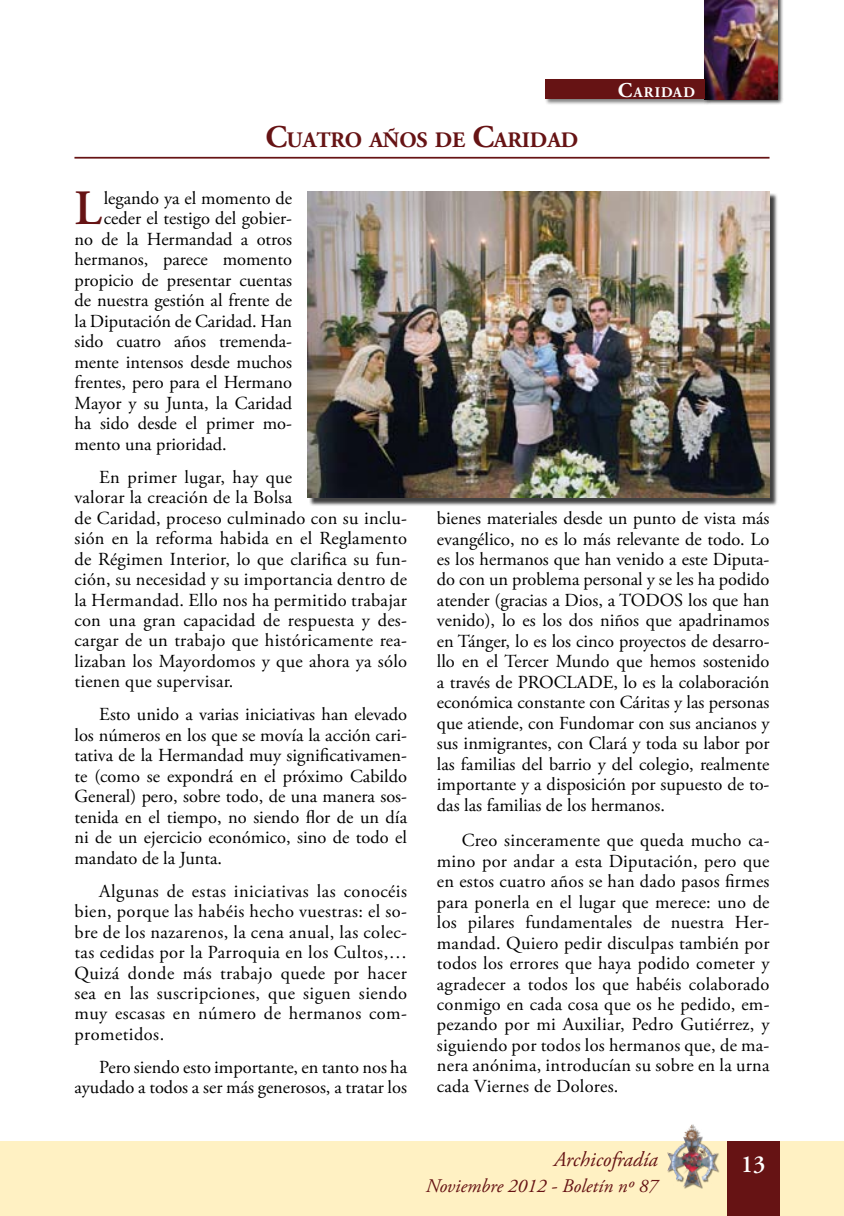
<style>
.page{position:relative;width:844px;height:1216px;background:#fff}
.page>*{position:absolute;margin:0;border:0;box-sizing:border-box;transform-origin:0 0}
.t1{font:600 49.18px "Adobe Garamond Pro";color:#661314}
.t2{font:600 24.5px "Adobe Garamond Pro";color:#fff}
.t3{font:700 22.05px "Adobe Garamond Pro";letter-spacing:-.005em;color:#661314}
.t4{font:italic 21px "Adobe Garamond Pro";color:#661314}
.t5{font:italic 19.25px "Adobe Garamond Pro";color:#661314}
.t6{font:18.38px/20.5px "Adobe Garamond Pro";color:#000;text-align:justify}
.t7{font:700 14.7px "Adobe Garamond Pro";letter-spacing:.085em;color:#fff}
.s1{font-size:31.5px}
.s2{font-size:21px}
</style>
<div class="page">
<div style="left:0;top:1141px;width:843px;height:74px;background:#fff1c3"></div>
<div style="left:726px;top:1141px;width:52px;height:74px;background:#661314"></div>
<div style="left:667px;top:1123px;width:52px;height:65px;background:#000;opacity:.5"></div>
<img style="left:667px;top:1124px;width:27px;height:62px">
<div style="left:703px;top:0;width:80px;height:105px;background:#000;opacity:.75"></div>
<img style="left:704px;top:0;width:73px;height:99px">
<hr style="left:74px;top:157px;width:695px;height:2px;background:#661314">
<div style="left:544px;top:78px;width:166px;height:27px;background:#000;opacity:.5"></div>
<div style="left:545px;top:79px;width:159px;height:20px;background:#661314"></div>
<div style="left:308px;top:193px;width:470px;height:313px;background:#000;opacity:.75"></div>
<img style="left:307px;top:191px;width:462px;height:306px">
<p class="t3" style="left:265px;top:127px;width:314px"><span class="s1">C</span>UATRO AÑOS DE <span class="s1">C</span>ARIDAD</p>
<p class="t7" style="left:617px;top:84px;width:79px"><span class="s2">C</span>ARIDAD</p>
<h1 class="t1" style="left:74px;top:180px;width:29px">L</h1>
<p class="t6" style="left:104px;top:188px;width:190px">legando ya el momento de</p>
<p class="t6" style="left:104px;top:209px;width:190px">ceder el testigo del gobier-</p>
<p class="t6" style="left:74px;top:229px;width:219px">no de la Hermandad a otros</p>
<p class="t6" style="left:74px;top:250px;width:219px">hermanos, parece momento</p>
<p class="t6" style="left:74px;top:270px;width:219px">propicio de presentar cuentas</p>
<p class="t6" style="left:74px;top:291px;width:219px">de nuestra gestión al frente de</p>
<p class="t6" style="left:74px;top:311px;width:219px">la Diputación de Caridad. Han</p>
<p class="t6" style="left:74px;top:332px;width:219px">sido cuatro años tremenda-</p>
<p class="t6" style="left:74px;top:352px;width:219px">mente intensos desde muchos</p>
<p class="t6" style="left:74px;top:373px;width:219px">frentes, pero para el Hermano</p>
<p class="t6" style="left:74px;top:393px;width:219px">Mayor y su Junta, la Caridad</p>
<p class="t6" style="left:74px;top:414px;width:219px">ha sido desde el primer mo-</p>
<p class="t6" style="left:74px;top:434px;width:154px">mento una prioridad.</p>
<p class="t6" style="left:74px;top:467px;width:334px;text-align:left;text-indent:25px">En primer lugar, hay que<br>valorar la creación de la Bolsa<br>de Caridad, proceso culminado con su inclu&shy;sión en la reforma habida en el Reglamento de Régimen Interior, lo que clarifica su fun&shy;ción, su necesidad y su importancia dentro de la Hermandad. Ello nos ha permitido trabajar con una gran capacidad de respuesta y des&shy;cargar de un trabajo que históricamente rea&shy;lizaban los Mayordomos y que ahora ya sólo tienen que supervisar.</p>
<p class="t6" style="left:74px;top:705px;width:334px;text-indent:25px">Esto unido a varias iniciativas han elevado los números en los que se movía la acción cari&shy;tativa de la Hermandad muy significativamen&shy;te (como se expondrá en el próximo Cabildo General) pero, sobre todo, de una manera sos&shy;tenida en el tiempo, no siendo flor de un día ni de un ejercicio económico, sino de todo el mandato de la Junta.</p>
<p class="t6" style="left:74px;top:881px;width:334px;text-indent:25px">Algunas de estas iniciativas las conocéis bien, porque las habéis hecho vuestras: el so&shy;bre de los nazarenos, la cena anual, las colec&shy;tas cedidas por la Parroquia en los Cultos,… Quizá donde más trabajo quede por hacer sea en las suscripciones, que siguen siendo muy escasas en número de hermanos com&shy;prometidos.</p>
<p class="t6" style="left:74px;top:1057px;width:334px;text-align:right">Pero siendo esto importante, en tanto nos ha ayudado a todos a ser más generosos, a tratar los</p>
<p class="t6" style="left:437px;top:508px;width:334px">bienes materiales desde un punto de vista más evangélico, no es lo más relevante de todo. Lo es los hermanos que han venido a este Diputa&shy;do con un problema personal y se les ha podido atender (gracias a Dios, a TODOS los que han venido), lo es los dos niños que apadrinamos en Tánger, lo es los cinco proyectos de desarro&shy;llo en el Tercer Mundo que hemos sostenido a través de PROCLADE, lo es la colaboración económica constante con Cáritas y las personas que atiende, con Fundomar con sus ancianos y sus inmigrantes, con Clará y toda su labor por las familias del barrio y del colegio, realmente importante y a disposición por supuesto de to&shy;das las familias de los hermanos.</p>
<p class="t6" style="left:437px;top:830px;width:334px;text-indent:25px">Creo sinceramente que queda mucho ca&shy;mino por andar a esta Diputación, pero que en estos cuatro años se han dado pasos firmes para ponerla en el lugar que merece: uno de los pilares fundamentales de nuestra Her&shy;mandad. Quiero pedir disculpas también por todos los errores que haya podido cometer y agradecer a todos los que habéis colaborado conmigo en cada cosa que os he pedido, em&shy;pezando por mi Auxiliar, Pedro Gutiérrez, y siguiendo por todos los hermanos que, de ma&shy;nera anónima, introducían su sobre en la urna cada Viernes de Dolores.</p>
<p class="t4" style="left:553px;top:1146px;width:106px">Archicofradía</p>
<p class="t5" style="left:425px;top:1174px;width:234px">Noviembre 2012 - Boletín nº 87</p>
<h2 class="t2" style="left:740px;top:1150px;width:26px">13</h2>
</div>
